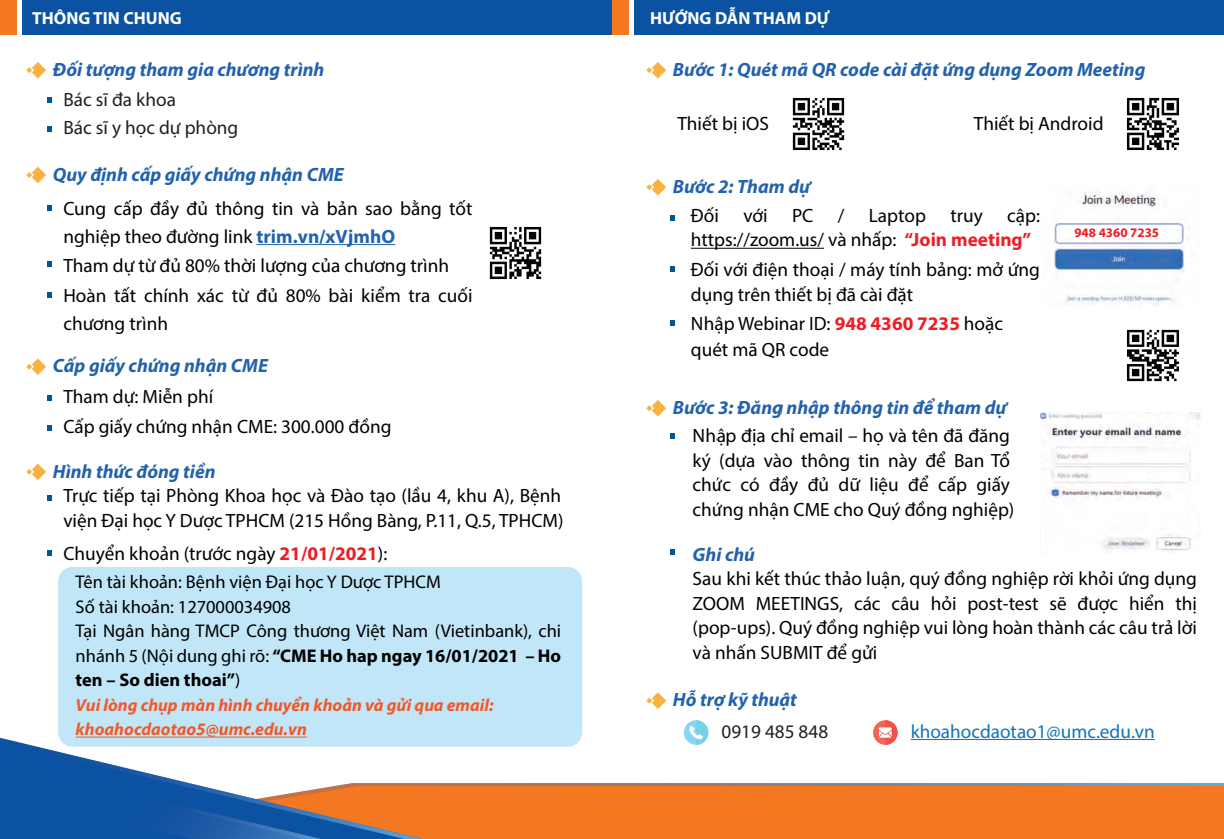
<style>
.page{position:relative;width:1224px;height:839px;background:#fff}
.page>*{position:absolute;margin:0;border:0;box-sizing:border-box;transform-origin:0 0}
.t1{font:19.25px/24.5px "Myriad Pro";color:#000}
.t2{font:italic 700 19.25px "Myriad Pro";color:#2262ad}
.t3{font:19.25px/28px "Myriad Pro";color:#231f20}
.t4{font:19.25px "Myriad Pro";color:#1074bc}
.t5{font:18.38px/24.5px "Myriad Pro";color:#000}
.t6{font:italic 700 17.5px/24.5px "Myriad Pro";color:#f15929}
.t7{font:700 17.5px "Myriad Pro";color:#fff}
.t8{font:700 12.95px "Myriad Pro";color:#ee1d23}
.s1{font-weight:700;color:#2263ad}
.s2{font-weight:700;color:#ee1d23}
.s3{font-weight:700}
.s4{font-weight:700;color:#ed1f26}
</style>
<div class="page">
<svg style="left:646px;top:400px;width:20px;height:16px"></svg>
<svg style="left:670px;top:433px;width:5px;height:5px"></svg>
<svg style="left:670px;top:549px;width:5px;height:5px"></svg>
<svg style="left:646px;top:62px;width:20px;height:16px"></svg>
<img style="left:792px;top:97px;width:53px;height:54px">
<svg style="left:646px;top:692px;width:20px;height:16px"></svg>
<div style="left:684px;top:719px;width:24px;height:25px;background:#86d6f7;border-radius:50%"></div>
<svg style="left:689px;top:719px;width:19px;height:25px"></svg>
<hr style="left:910px;top:738px;width:245px;height:1px;background:#1074bc">
<svg style="left:873px;top:719px;width:24px;height:25px"></svg>
<svg style="left:879px;top:719px;width:18px;height:25px"></svg>
<img style="left:1040px;top:412px;width:161px;height:140px">
<svg style="left:26px;top:62px;width:20px;height:16px"></svg>
<hr style="left:256px;top:244px;width:139px;height:1px;background:#2263ad">
<svg style="left:26px;top:166px;width:20px;height:17px"></svg>
<svg style="left:26px;top:358px;width:20px;height:17px"></svg>
<svg style="left:26px;top:463px;width:20px;height:17px"></svg>
<div style="left:58px;top:566px;width:524px;height:180px;background:#c1e6f8;border-radius:14px"></div>
<hr style="left:76px;top:736px;width:231px;height:1px;background:#f15929">
<svg style="left:47px;top:205px;width:5px;height:5px"></svg>
<svg style="left:47px;top:261px;width:5px;height:5px"></svg>
<svg style="left:47px;top:292px;width:5px;height:5px"></svg>
<svg style="left:47px;top:550px;width:5px;height:5px"></svg>
<svg style="left:47px;top:495px;width:5px;height:5px"></svg>
<svg style="left:47px;top:97px;width:5px;height:5px"></svg>
<svg style="left:47px;top:126px;width:5px;height:6px"></svg>
<svg style="left:47px;top:395px;width:5px;height:5px"></svg>
<svg style="left:47px;top:425px;width:5px;height:5px"></svg>
<div style="left:634px;top:0;width:590px;height:34px;background:#0b53a2"></div>
<div style="left:22px;top:0;width:590px;height:34px;background:#0b53a2"></div>
<div style="left:0;top:0;width:17px;height:34px;background:#f47821"></div>
<div style="left:612px;top:0;width:17px;height:34px;background:#f47821"></div>
<img style="left:1053px;top:191px;width:139px;height:116px">
<div style="left:1060px;top:226px;width:116px;height:13px;background:#fff"></div>
<hr style="left:691px;top:247px;width:133px;height:1px;background:#000">
<svg style="left:646px;top:179px;width:20px;height:16px"></svg>
<svg style="left:670px;top:215px;width:5px;height:5px"></svg>
<svg style="left:670px;top:266px;width:5px;height:6px"></svg>
<svg style="left:670px;top:320px;width:5px;height:6px"></svg>
<img style="left:1126px;top:97px;width:54px;height:54px">
<img style="left:1126px;top:329px;width:54px;height:53px">
<img style="left:489px;top:226px;width:53px;height:54px">
<div style="left:430px;top:783px;width:794px;height:55px;background:#f47821"></div>
<svg style="left:0;top:737px;width:422px;height:19px"></svg>
<svg style="left:0;top:756px;width:430px;height:82px"></svg>
<p class="t7" style="left:32px;top:7px;width:151px">THÔNG TIN CHUNG</p>
<p class="t7" style="left:650px;top:7px;width:181px">HƯỚNG DẪN THAM DỰ</p>
<p class="t2" style="left:53px;top:57px;width:273px">Đối tượng tham gia chương trình</p>
<p class="t3" style="left:63px;top:85px;width:176px">Bác sĩ đa khoa<br>Bác sĩ y học dự phòng</p>
<p class="t2" style="left:53px;top:161px;width:292px">Quy định cấp giấy chứng nhận CME</p>
<p class="t1" style="left:63px;top:194px;width:411px;line-height:28px">Cung cấp đầy đủ thông tin và bản sao bằng tốt nghiệp theo đường link <span class="s1">trim.vn/xVjmhO</span></p>
<p class="t1" style="left:63px;top:250px;width:411px;line-height:29.8px">Tham dự từ đủ 80% thời lượng của chương trình<br>Hoàn tất chính xác từ đủ 80% bài kiểm tra cuối</p>
<p class="t1" style="left:63px;top:311px;width:106px">chương trình</p>
<p class="t2" style="left:53px;top:353px;width:217px">Cấp giấy chứng nhận CME</p>
<p class="t1" style="left:63px;top:381px;width:329px;line-height:29.8px">Tham dự: Miễn phí<br>Cấp giấy chứng nhận CME: 300.000 đồng</p>
<p class="t2" style="left:53px;top:458px;width:164px">Hình thức đóng tiền</p>
<p class="t1" style="left:63px;top:483px;width:501px">Trực tiếp tại Phòng Khoa học và Đào tạo (lầu 4, khu A), Bệnh viện Đại học Y Dược TPHCM (215 Hồng Bàng, P.11, Q.5, TPHCM)</p>
<p class="t1" style="left:63px;top:540px;width:325px">Chuyển khoản (trước ngày <span class="s2">21/01/2021</span>):</p>
<p class="t5" style="left:76px;top:569px;width:487px">Tên tài khoản: Bệnh viện Đại học Y Dược TPHCM<br>Số tài khoản: 127000034908<br>Tại Ngân hàng TMCP Công thương Việt Nam (Vietinbank), chi nhánh 5 (Nội dung ghi rõ: <span class="s3">“CME Ho hap ngay 16/01/2021 – Ho ten – So dien thoai”</span>)</p>
<p class="t6" style="left:76px;top:691px;width:420px">Vui lòng chụp màn hình chuyển khoản và gửi qua email: khoahocdaotao5@umc.edu.vn</p>
<p class="t2" style="left:673px;top:57px;width:474px">Bước 1: Quét mã QR code cài đặt ứng dụng Zoom Meeting</p>
<p class="t1" style="left:677px;top:111px;width:93px">Thiết bị iOS</p>
<p class="t1" style="left:974px;top:111px;width:131px">Thiết bị Android</p>
<p class="t2" style="left:673px;top:174px;width:139px">Bước 2: Tham dự</p>
<p class="t1" style="left:691px;top:203px;width:30px">Đối</p>
<p class="t1" style="left:743px;top:203px;width:26px">với</p>
<p class="t1" style="left:792px;top:203px;width:23px">PC</p>
<p class="t1" style="left:838px;top:203px;width:8px">/</p>
<p class="t1" style="left:869px;top:203px;width:59px">Laptop</p>
<p class="t1" style="left:950px;top:203px;width:34px">truy</p>
<p class="t1" style="left:691px;top:203px;width:351px;text-indent:316px">cập: https://zoom.us/ và nhấp: <span class="s4">“Join meeting”</span></p>
<p class="t1" style="left:691px;top:257px;width:350px">Đối với điện thoại / máy tính bảng: mở ứng dụng trên thiết bị đã cài đặt</p>
<p class="t1" style="left:691px;top:310px;width:314px;line-height:26.1px">Nhập Webinar ID: <span class="s2">948 4360 7235</span> hoặc quét mã QR code</p>
<p class="t2" style="left:673px;top:394px;width:335px">Bước 3: Đăng nhập thông tin để tham dự</p>
<p class="t1" style="left:692px;top:423px;width:323px">Nhập địa chỉ email – họ và tên đã đăng ký (dựa vào thông tin này để Ban Tổ chức có đầy đủ dữ liệu để cấp giấy chứng nhận CME cho Quý đồng nghiệp)</p>
<p class="t8" style="left:1074px;top:224px;width:86px">948 4360 7235</p>
<p class="t2" style="left:692px;top:541px;width:64px">Ghi chú</p>
<p class="t1" style="left:692px;top:566px;width:506px;text-align:justify">Sau khi kết thúc thảo luận, quý đồng nghiệp rời khỏi ứng dụng ZOOM MEETINGS, các câu hỏi post-test sẽ được hiển thị (pop-ups). Quý đồng nghiệp vui lòng hoàn thành các câu trả lời và nhấn SUBMIT để gửi</p>
<p class="t2" style="left:673px;top:687px;width:125px">Hỗ trợ kỹ thuật</p>
<p class="t3" style="left:721px;top:716px;width:108px">0919 485 848</p>
<p class="t4" style="left:910px;top:718px;width:246px">khoahocdaotao1@umc.edu.vn</p>
</div>
